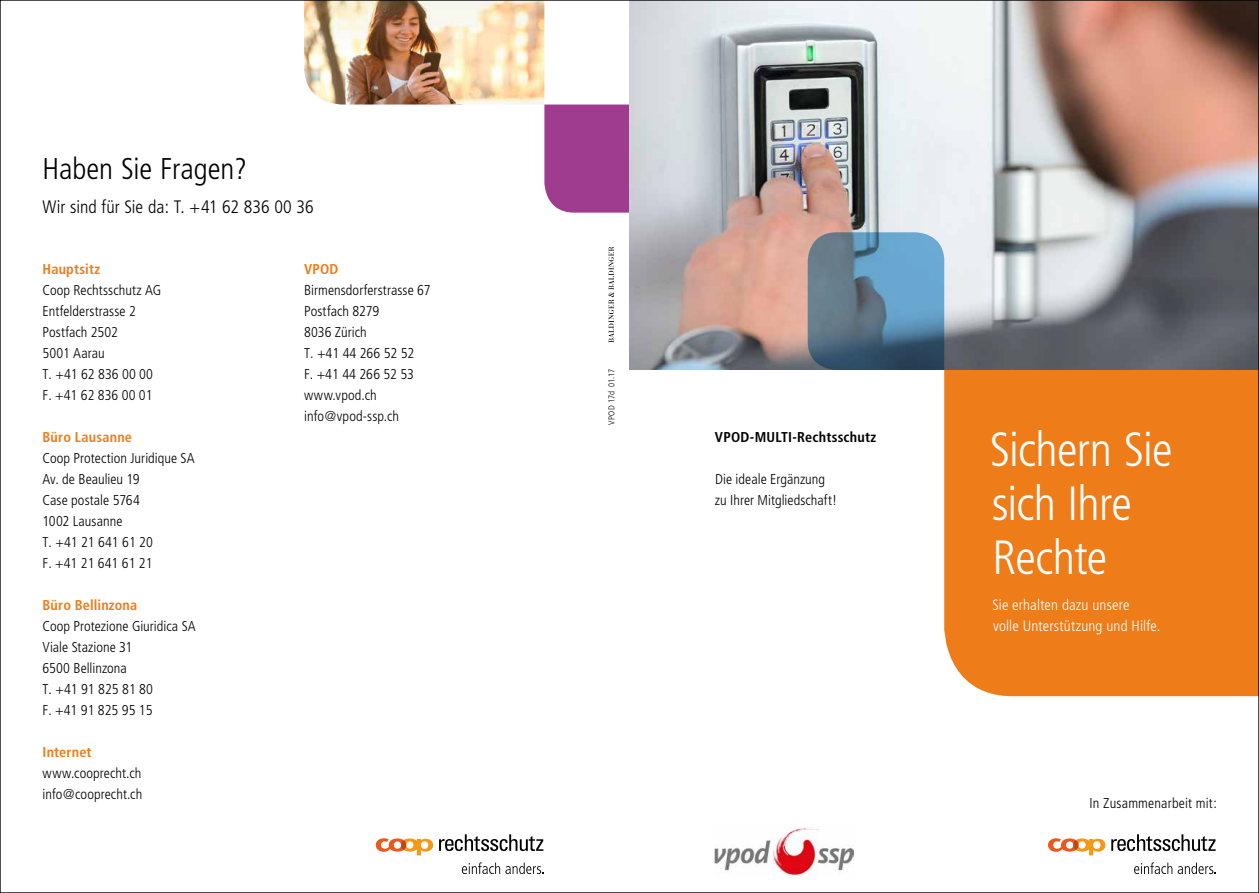
<style>
.page{position:relative;width:1259px;height:893px;background:#fff}
.page>*{position:absolute;margin:0;border:0;box-sizing:border-box;transform-origin:0 0}
.t1{font:300 condensed 48px/54px "Frutiger";letter-spacing:-.015em;color:#fff}
.t2{font:300 condensed 30px "Frutiger";color:#000001}
.t3{font:300 condensed 18px "Frutiger";color:#000001}
.t4{font:300 condensed 15px/21px "Frutiger";letter-spacing:.01em;color:#fff}
.t5{font:300 condensed 14.25px/21px "Frutiger";letter-spacing:.005em;color:#000001}
.t6{font:700 condensed 14.25px "Frutiger";letter-spacing:.01em;color:#ee7c19}
.t7{font:700 condensed 14.25px "Frutiger";letter-spacing:.015em;color:#000001}
.t8{font:300 condensed 8.55px "Frutiger";letter-spacing:-.005em;color:#000001}
</style>
<div class="page">
<div style="left:944px;top:370px;width:313px;height:326px;background:#ee7c19"></div>
<svg style="left:608px;top:247px;width:6px;height:96px"></svg>
<img style="left:304px;top:2px;width:240px;height:103px">
<div style="left:544px;top:105px;width:85px;height:108px;background:#9f3c8f"></div>
<img style="left:629px;top:2px;width:628px;height:368px">
<svg style="left:768px;top:194px;width:176px;height:176px"></svg>
<svg style="left:1048px;top:838px;width:57px;height:17px"></svg>
<div style="left:1073px;top:840px;width:5px;height:10px;background:#c24318;border-radius:50%"></div>
<svg style="left:1111px;top:834px;width:104px;height:17px"></svg>
<svg style="left:1134px;top:862px;width:81px;height:12px"></svg>
<svg style="left:376px;top:838px;width:57px;height:17px"></svg>
<div style="left:401px;top:840px;width:5px;height:10px;background:#c24318;border-radius:50%"></div>
<svg style="left:439px;top:834px;width:104px;height:17px"></svg>
<svg style="left:462px;top:862px;width:81px;height:12px"></svg>
<img style="left:714px;top:827px;width:140px;height:50px">
<h2 class="t2" style="left:43px;top:151px;width:206px">Haben Sie Fragen?</h2>
<p class="t3" style="left:43px;top:196px;width:273px">Wir sind für Sie da: T. +41 62 836 00 36</p>
<p class="t6" style="left:43px;top:261px;width:59px">Hauptsitz</p>
<p class="t5" style="left:43px;top:280px;width:120px">Coop Rechtsschutz AG<br>Entfelderstrasse 2<br>Postfach 2502<br>5001 Aarau<br>T. +41 62 836 00 00<br>F. +41 62 836 00 01</p>
<p class="t6" style="left:43px;top:429px;width:91px">Büro Lausanne</p>
<p class="t5" style="left:43px;top:448px;width:154px">Coop Protection Juridique SA<br>Av. de Beaulieu 19<br>Case postale 5764<br>1002 Lausanne<br>T. +41 21 641 61 20<br>F. +41 21 641 61 21</p>
<p class="t6" style="left:43px;top:597px;width:96px">Büro Bellinzona</p>
<p class="t5" style="left:43px;top:616px;width:155px">Coop Protezione Giuridica SA<br>Viale Stazione 31<br>6500 Bellinzona<br>T. +41 91 825 81 80<br>F. +41 91 825 95 15</p>
<p class="t6" style="left:43px;top:744px;width:51px">Internet</p>
<p class="t5" style="left:43px;top:763px;width:101px">www.cooprecht.ch info@cooprecht.ch</p>
<p class="t6" style="left:304px;top:261px;width:36px">VPOD</p>
<p class="t5" style="left:304px;top:280px;width:128px">Birmensdorferstrasse 67<br>Postfach 8279<br>8036 Zürich<br>T. +41 44 266 52 52<br>F. +41 44 266 52 53 www.vpod.ch info@vpod-ssp.ch</p>
<p class="t8" style="left:607px;top:425px;width:57px;rotate:-90deg">VPOD 17d 01.17</p>
<p class="t7" style="left:715px;top:429px;width:163px">VPOD-MULTI-Rechtsschutz</p>
<p class="t5" style="left:715px;top:469px;width:124px">Die ideale Ergänzung zu Ihrer Mitgliedschaft!</p>
<h1 class="t1" style="left:990px;top:424px;width:184px">Sichern Sie sich Ihre<br>Rechte</h1>
<p class="t4" style="left:992px;top:595px;width:169px">Sie erhalten dazu unsere<br>volle Unterstützung und Hilfe.</p>
<p class="t5" style="left:1089px;top:793px;width:129px">In Zusammenarbeit mit:</p>
</div>
